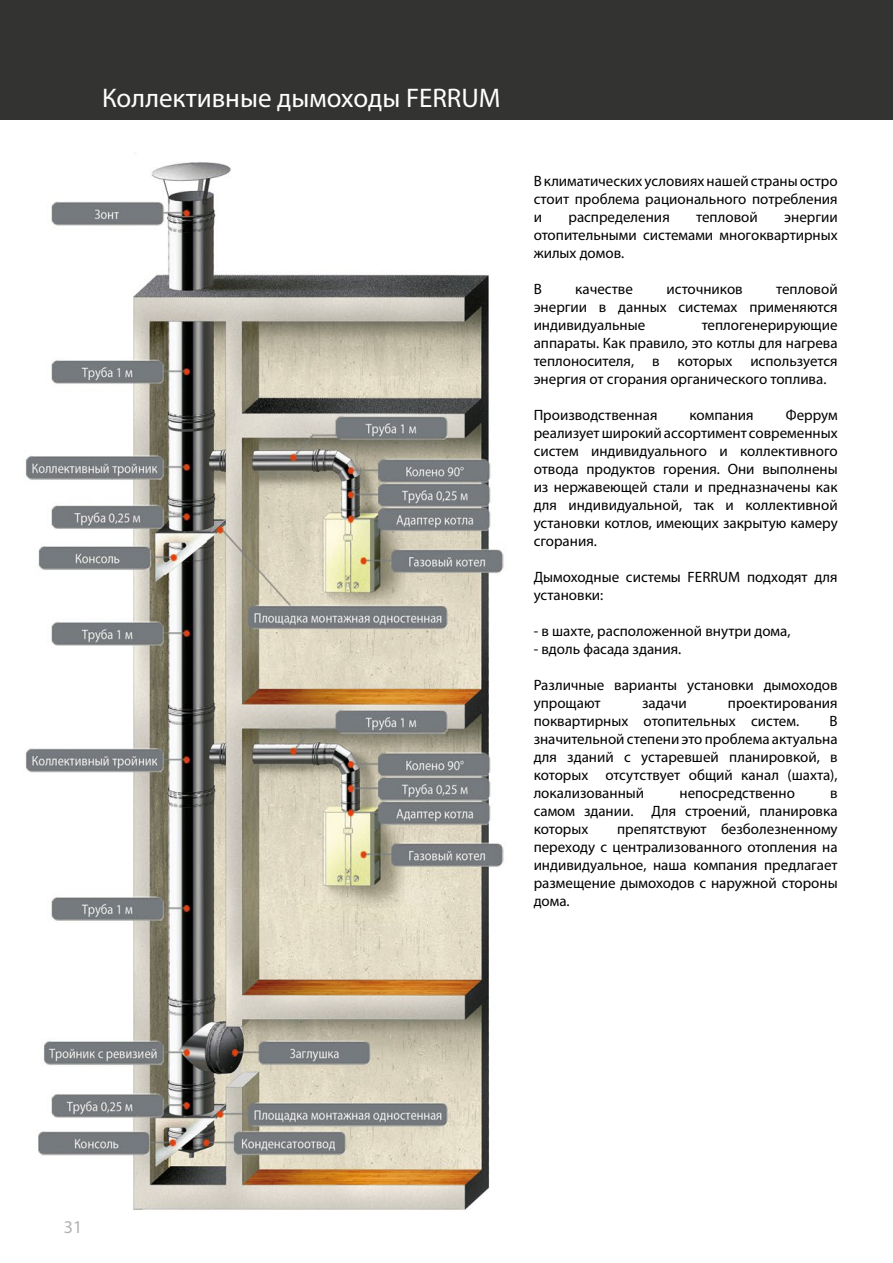
<style>
.page{position:relative;width:893px;height:1263px;background:#fff}
.page>*{position:absolute;margin:0;border:0;box-sizing:border-box;transform-origin:0 0}
.t1{font:27px "Myriad Pro";color:#fff}
.t2{font:18px "Myriad Pro";color:#b3b2b2}
.t3{font:15px/18px "Myriad Pro";color:#000;text-align:justify}
</style>
<div class="page">
<img style="left:0;top:119px;width:893px;height:1092px">
<div style="left:0;top:0;width:893px;height:119px;background:#333332"></div>
<h1 class="t1" style="left:102px;top:81px;width:400px">Коллективные дымоходы FERRUM</h1>
<p class="t3" style="left:534px;top:171px;width:306px">В климатических условиях нашей страны остро стоит проблема рационального потребления и</p>
<p class="t3" style="left:568px;top:207px;width:103px">распределения</p>
<p class="t3" style="left:696px;top:207px;width:63px">тепловой</p>
<p class="t3" style="left:534px;top:207px;width:306px;text-indent:251px">энергии отопительными системами многоквартирных жилых домов.</p>
<p class="t3" style="left:534px;top:279px;width:10px">В</p>
<p class="t3" style="left:575px;top:279px;width:59px">качестве</p>
<p class="t3" style="left:666px;top:279px;width:78px">источников</p>
<p class="t3" style="left:534px;top:279px;width:306px;text-indent:243px">тепловой энергии в данных системах применяются индивидуальные</p>
<p class="t3" style="left:534px;top:315px;width:306px;text-indent:168px">теплогенерирующие аппараты. Как правило, это котлы для нагрева теплоносителя, в которых используется энергия от сгорания органического топлива.</p>
<p class="t3" style="left:534px;top:405px;width:125px">Производственная</p>
<p class="t3" style="left:689px;top:405px;width:66px">компания</p>
<p class="t3" style="left:534px;top:405px;width:306px;text-indent:252px">Феррум реализует широкий ассортимент современных систем индивидуального и коллективного отвода продуктов горения. Они выполнены из нержавеющей стали и предназначены как для индивидуальной, так и коллективной установки котлов, имеющих закрытую камеру сгорания.</p>
<p class="t3" style="left:534px;top:567px;width:306px">Дымоходные системы FERRUM подходят для установки:</p>
<p class="t3" style="left:534px;top:621px;width:258px">- в шахте, расположенной внутри дома,</p>
<p class="t3" style="left:534px;top:639px;width:149px">- вдоль фасада здания.</p>
<p class="t3" style="left:534px;top:675px;width:306px">Различные варианты установки дымоходов упрощают</p>
<p class="t3" style="left:534px;top:693px;width:306px;text-indent:194px">проектирования поквартирных отопительных систем.</p>
<p class="t3" style="left:642px;top:693px;width:46px">задачи</p>
<p class="t3" style="left:534px;top:711px;width:306px;text-indent:296px">В значительной степени это проблема актуальна для зданий с устаревшей планировкой, в которых отсутствует общий канал (шахта), локализованный</p>
<p class="t3" style="left:679px;top:783px;width:117px">непосредственно</p>
<p class="t3" style="left:534px;top:783px;width:306px;text-indent:297px">в самом здании. Для строений, планировка которых</p>
<p class="t3" style="left:534px;top:819px;width:306px;text-indent:83px">препятствуют безболезненному переходу с централизованного отопления на индивидуальное, наша компания предлагает размещение дымоходов с наружной стороны дома.</p>
<p class="t2" style="left:64px;top:1216px;width:20px">31</p>
</div>
